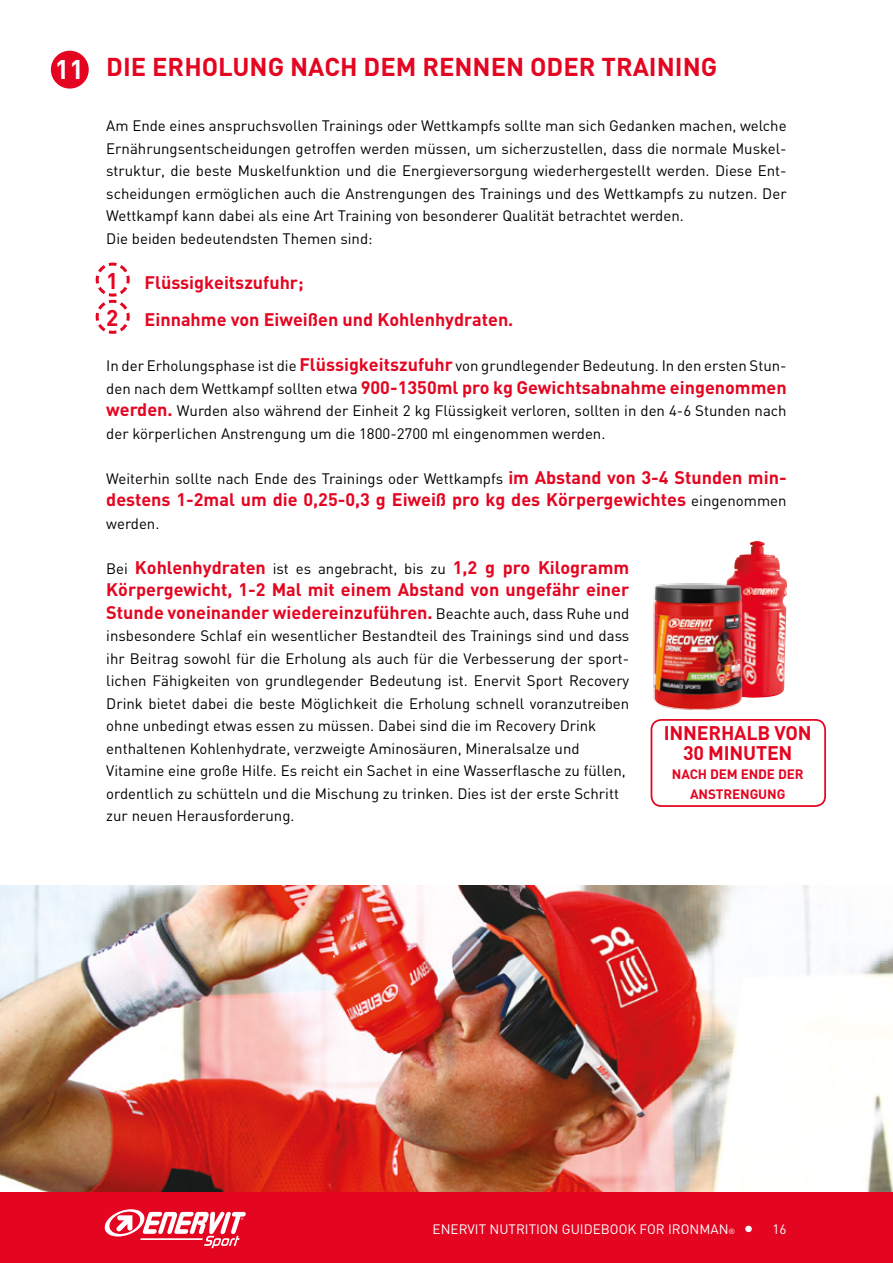
<style>
.page{position:relative;width:893px;height:1263px;background:#fff}
.page>*{position:absolute;margin:0;border:0;box-sizing:border-box;transform-origin:0 0}
.t1{font:700 25.5px "DIN";color:#e40521}
.t2{font:700 19.5px/19.5px "DIN";letter-spacing:-.01em;color:#e40521;text-align:center}
.t3{font:700 18px/22.5px "DIN";color:#e40521}
.t4{font:15px/22.5px "DIN";color:#000}
.t5{font:13.5px "DIN";color:#fff}
.t6{font:700 13.5px/19.5px "DIN";letter-spacing:-.01em;color:#e40521;text-align:center}
.s1{font-size:26.7px;color:#fff}
.s2{font-size:22.5px}
.s3{font-weight:700;font-size:18px;color:#e40521}
.s4{font-weight:400;font-size:15px;color:#000}
.s5{font-size:7.5px}
</style>
<div class="page">
<div style="left:0;top:1193px;width:893px;height:70px;background:#e40521"></div>
<svg style="left:105px;top:1209px;width:141px;height:39px"></svg>
<img style="left:731px;top:541px;width:56px;height:157px">
<img style="left:653px;top:577px;width:94px;height:133px">
<img style="left:0;top:885px;width:893px;height:307px">
<div style="left:51px;top:51px;width:38px;height:38px;background:#e40521;border-radius:50%"></div>
<svg style="left:95px;top:262px;width:35px;height:72px"></svg>
<div style="left:651px;top:719px;width:175px;height:88px;border:2px solid #e40521;border-radius:10px"></div>
<h1 class="t1" style="left:55px;top:51px;width:664px"><span class="s1">11</span> DIE ERHOLUNG NACH DEM RENNEN ODER TRAINING</h1>
<p class="t4" style="left:106px;top:114px;width:682px">Am Ende eines anspruchsvollen Trainings oder Wettkampfs sollte man sich Gedanken machen, welche Ernährungsentscheidungen getroffen werden müssen, um sicherzustellen, dass die normale Muskel&shy;struktur, die beste Muskelfunktion und die Energieversorgung wiederhergestellt werden. Diese Ent&shy;scheidungen ermöglichen auch die Anstrengungen des Trainings und des Wettkampfs zu nutzen. Der Wettkampf kann dabei als eine Art Training von besonderer Qualität betrachtet werden.<br>Die beiden bedeutendsten Themen sind:</p>
<p class="t3" style="left:106px;top:263px;width:409px;line-height:37.5px"><span class="s2">1</span> Flüssigkeitszufuhr;<br><span class="s2">2</span> Einnahme von Eiweißen und Kohlenhydraten.</p>
<p class="t4" style="left:106px;top:354px;width:682px">In der Erholungsphase ist die <span class="s3">Flüssigkeitszufuhr</span> von grundlegender Bedeutung. In den ersten Stun-</p>
<p class="t3" style="left:106px;top:375px;width:682px"><span class="s4">den nach dem Wettkampf sollten etwa</span> 900-1350ml pro kg Gewichtsabnahme eingenommen</p>
<p class="t4" style="left:106px;top:399px;width:682px"><span class="s3">werden.</span> Wurden also während der Einheit 2 kg Flüssigkeit verloren, sollten in den 4-6 Stunden nach der körperlichen Anstrengung um die 1800-2700 ml eingenommen werden.</p>
<p class="t4" style="left:106px;top:467px;width:682px">Weiterhin sollte nach Ende des Trainings oder Wettkampfs <span class="s3">im Abstand von 3-4 Stunden min-</span></p>
<p class="t3" style="left:106px;top:488px;width:682px">destens 1-2mal um die 0,25-0,3 g Eiweiß pro kg des Körpergewichtes <span class="s4">eingenommen</span></p>
<p class="t4" style="left:106px;top:512px;width:55px">werden.</p>
<p class="t3" style="left:106px;top:555px;width:525px;text-align:justify"><span class="s4">Bei</span> Kohlenhydraten <span class="s4">ist es angebracht, bis zu</span> 1,2 g pro Kilogramm Körpergewicht, 1-2 Mal mit einem Abstand von ungefähr einer Stunde voneinander wiedereinzuführen. <span class="s4">Beachte auch, dass Ruhe und</span></p>
<p class="t4" style="left:106px;top:624px;width:525px">insbesondere Schlaf ein wesentlicher Bestandteil des Trainings sind und dass ihr Beitrag sowohl für die Erholung als auch für die Verbesserung der sport&shy;lichen Fähigkeiten von grundlegender Bedeutung ist. Enervit Sport Recovery Drink bietet dabei die beste Möglichkeit die Erholung schnell voranzutreiben ohne unbedingt etwas essen zu müssen. Dabei sind die im Recovery Drink enthaltenen Kohlenhydrate, verzweigte Aminosäuren, Mineralsalze und Vitamine eine große Hilfe. Es reicht ein Sachet in eine Wasserflasche zu füllen, ordentlich zu schütteln und die Mischung zu trinken. Dies ist der erste Schritt zur neuen Herausforderung.</p>
<h2 class="t2" style="left:664px;top:722px;width:149px">INNERHALB VON<br>30 MINUTEN</h2>
<p class="t6" style="left:672px;top:764px;width:133px">NACH DEM ENDE DER<br>ANSTRENGUNG</p>
<p class="t5" style="left:433px;top:1220px;width:321px">ENERVIT NUTRITION GUIDEBOOK FOR IRONMAN<span class="s5">®</span> ●</p>
<p class="t5" style="left:773px;top:1220px;width:16px">16</p>
</div>
